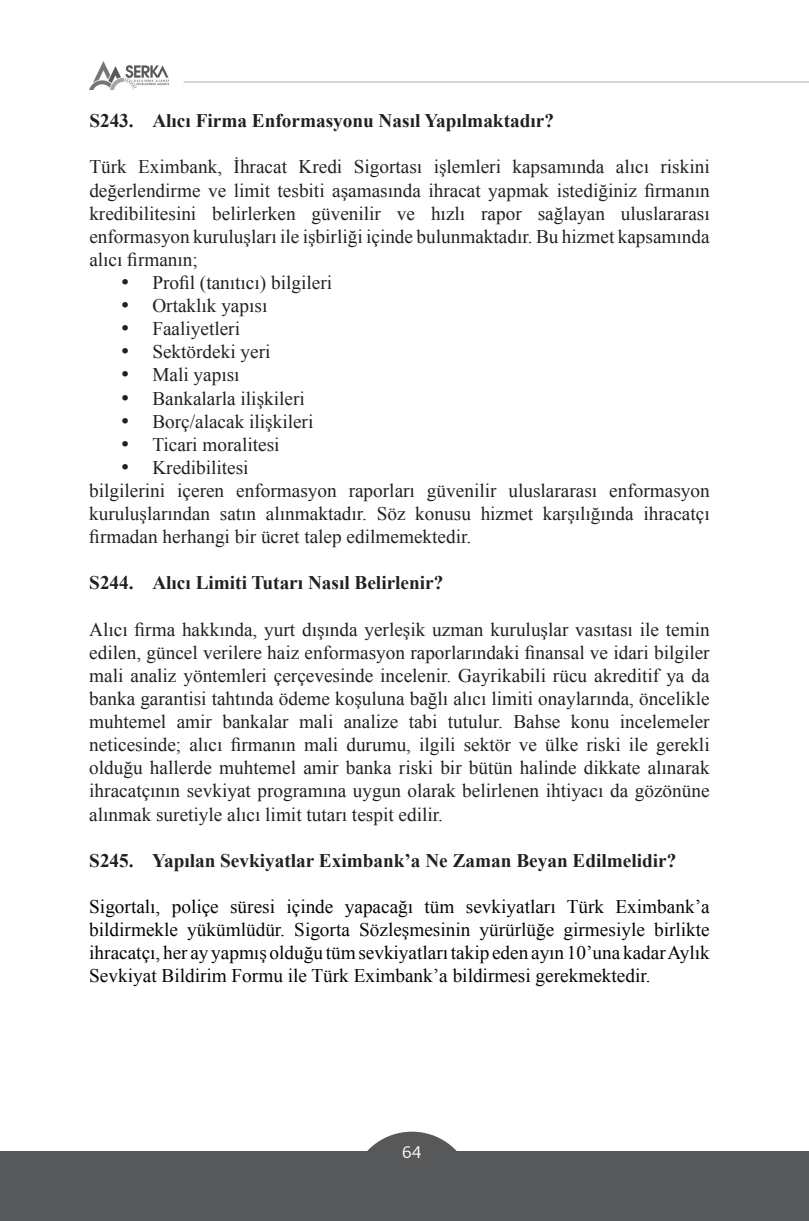
<style>
.page{position:relative;width:809px;height:1221px;background:#fff}
.page>*{position:absolute;margin:0;border:0;box-sizing:border-box;transform-origin:0 0}
.t1{font:19.25px/23.1px "Times New Roman";color:#231f20;text-align:justify}
.t2{font:19.25px/23.1px "Times New Roman";color:#040503;text-align:justify}
.t3{font:700 19.25px "Times New Roman";color:#231f20}
.t4{font:17.5px "PF Agora Sans Pro";color:#fff}
</style>
<div class="page">
<div style="left:0;top:1151px;width:809px;height:69px;background:#57585a"></div>
<img style="left:89px;top:61px;width:79px;height:28px">
<svg style="left:367px;top:1131px;width:90px;height:20px"></svg>
<hr style="left:184px;top:81px;width:625px;height:2px;background:#d1d2d4">
<p class="t3" style="left:89px;top:107px;width:466px">S243. Alıcı Firma Enformasyonu Nasıl Yapılmaktadır?</p>
<p class="t1" style="left:89px;top:155px;width:622px">Türk Eximbank, İhracat Kredi Sigortası işlemleri kapsamında alıcı riskini değerlendirme ve limit tesbiti aşamasında ihracat yapmak istediğiniz firmanın kredibilitesini belirlerken güvenilir ve hızlı rapor sağlayan uluslararası enformasyon kuruluşları ile işbirliği içinde bulunmaktadır. Bu hizmet kapsamında alıcı firmanın;</p>
<p class="t1" style="left:121px;top:271px;width:213px">• Profil (tanıtıcı) bilgileri</p>
<p class="t1" style="left:121px;top:294px;width:148px">• Ortaklık yapısı</p>
<p class="t1" style="left:121px;top:317px;width:121px">• Faaliyetleri</p>
<p class="t1" style="left:121px;top:340px;width:151px">• Sektördeki yeri</p>
<p class="t1" style="left:121px;top:363px;width:120px">• Mali yapısı</p>
<p class="t1" style="left:121px;top:386px;width:185px">• Bankalarla ilişkileri</p>
<p class="t1" style="left:121px;top:409px;width:194px">• Borç/alacak ilişkileri</p>
<p class="t1" style="left:121px;top:432px;width:160px">• Ticari moralitesi</p>
<p class="t1" style="left:89px;top:455px;width:622px;text-align:left;text-indent:32px">• Kredibilitesi<br>bilgilerini içeren enformasyon raporları güvenilir uluslararası enformasyon kuruluşlarından satın alınmaktadır. Söz konusu hizmet karşılığında ihracatçı firmadan herhangi bir ücret talep edilmemektedir.</p>
<p class="t3" style="left:89px;top:569px;width:355px">S244. Alıcı Limiti Tutarı Nasıl Belirlenir?</p>
<p class="t1" style="left:89px;top:617px;width:622px">Alıcı firma hakkında, yurt dışında yerleşik uzman kuruluşlar vasıtası ile temin edilen, güncel verilere haiz enformasyon raporlarındaki finansal ve idari bilgiler mali analiz yöntemleri çerçevesinde incelenir. Gayrikabili rücu akreditif ya da banka garantisi tahtında ödeme koşuluna bağlı alıcı limiti onaylarında, öncelikle muhtemel amir bankalar mali analize tabi tutulur. Bahse konu incelemeler neticesinde; alıcı firmanın mali durumu, ilgili sektör ve ülke riski ile gerekli olduğu hallerde muhtemel amir banka riski bir bütün halinde dikkate alınarak ihracatçının sevkiyat programına uygun olarak belirlenen ihtiyacı da gözönüne alınmak suretiyle alıcı limit tutarı tespit edilir.</p>
<p class="t3" style="left:89px;top:847px;width:588px">S245. Yapılan Sevkiyatlar Eximbank’a Ne Zaman Beyan Edilmelidir?</p>
<p class="t2" style="left:89px;top:894px;width:622px">Sigortalı, poliçe süresi içinde yapacağı tüm sevkiyatları Türk Eximbank’a bildirmekle yükümlüdür. Sigorta Sözleşmesinin yürürlüğe girmesiyle birlikte ihracatçı, her ay yapmış olduğu tüm sevkiyatları takip eden ayın 10’una kadarAylık Sevkiyat Bildirim Formu ile Türk Eximbank’a bildirmesi gerekmektedir.</p>
<p class="t4" style="left:402px;top:1141px;width:21px">64</p>
</div>
